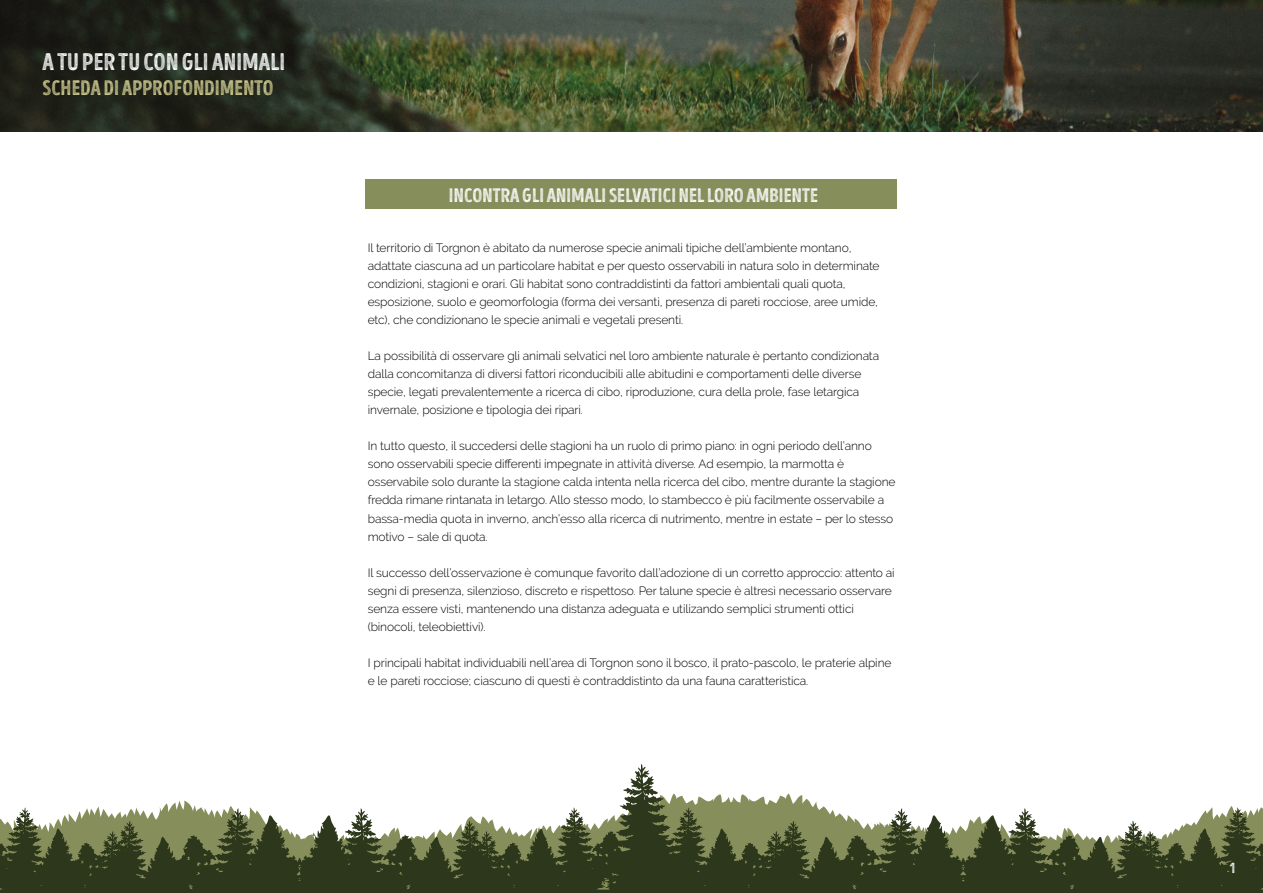
<style>
.page{position:relative;width:1263px;height:893px;background:#fff}
.page>*{position:absolute;margin:0;border:0;box-sizing:border-box;transform-origin:0 0}
.t1{font:24px "Intro Head HUC L Base";letter-spacing:.01em;color:#fff}
.t2{font:21px "Intro Head HUC L Base";letter-spacing:.01em;color:#cfca8f}
.t3{font:19.5px "Intro Head HUC L Base";letter-spacing:.01em;color:#fff}
.t4{font:15px "Intro Head HUC L Base";color:#fff}
.t5{font:300 12px/18px "Raleway";letter-spacing:-.01em;color:#000}
</style>
<div class="page">
<svg style="left:683px;top:793px;width:580px;height:100px"></svg>
<svg style="left:0;top:764px;width:683px;height:129px"></svg>
<svg style="left:785px;top:831px;width:8px;height:5px"></svg>
<svg style="left:680px;top:832px;width:11px;height:14px"></svg>
<img style="left:0;top:0;width:1263px;height:132px">
<div style="left:365px;top:180px;width:532px;height:29px;background:#868e5b"></div>
<h1 class="t1" style="left:43px;top:47px;width:244px">A TU PER TU CON GLI ANIMALI</h1>
<h2 class="t2" style="left:43px;top:75px;width:232px">SCHEDA DI APPROFONDIMENTO</h2>
<h3 class="t3" style="left:449px;top:183px;width:371px">INCONTRA GLI ANIMALI SELVATICI NEL LORO AMBIENTE</h3>
<p class="t5" style="left:368px;top:239px;width:513px">Il territorio di Torgnon è abitato da numerose specie animali tipiche dell’ambiente montano, adattate ciascuna ad un particolare habitat e per questo osservabili in natura solo in determinate condizioni, stagioni e orari. Gli habitat sono contraddistinti da fattori ambientali quali quota, esposizione, suolo e geomorfologia (forma dei versanti, presenza di pareti rocciose, aree umide, etc), che condizionano le specie animali e vegetali presenti.</p>
<p class="t5" style="left:368px;top:347px;width:513px">La possibilità di osservare gli animali selvatici nel loro ambiente naturale è pertanto condizionata dalla concomitanza di diversi fattori riconducibili alle abitudini e comportamenti delle diverse specie, legati prevalentemente a ricerca di cibo, riproduzione, cura della prole, fase letargica invernale, posizione e tipologia dei ripari.</p>
<p class="t5" style="left:368px;top:437px;width:529px">In tutto questo, il succedersi delle stagioni ha un ruolo di primo piano: in ogni periodo dell’anno sono osservabili specie differenti impegnate in attività diverse. Ad esempio, la marmotta è osservabile solo durante la stagione calda intenta nella ricerca del cibo, mentre durante la stagione fredda rimane rintanata in letargo. Allo stesso modo, lo stambecco è più facilmente osservabile a bassa-media quota in inverno, anch’esso alla ricerca di nutrimento, mentre in estate – per lo stesso motivo – sale di quota.</p>
<p class="t5" style="left:368px;top:563px;width:528px">Il successo dell’osservazione è comunque favorito dall’adozione di un corretto approccio: attento ai segni di presenza, silenzioso, discreto e rispettoso. Per talune specie è altresì necessario osservare senza essere visti, mantenendo una distanza adeguata e utilizando semplici strumenti ottici (binocoli, teleobiettivi).</p>
<p class="t5" style="left:368px;top:653px;width:525px">I principali habitat individuabili nell’area di Torgnon sono il bosco, il prato-pascolo, le praterie alpine e le pareti rocciose; ciascuno di questi è contraddistinto da una fauna caratteristica.</p>
<p class="t4" style="left:1230px;top:859px;width:7px">1</p>
</div>
